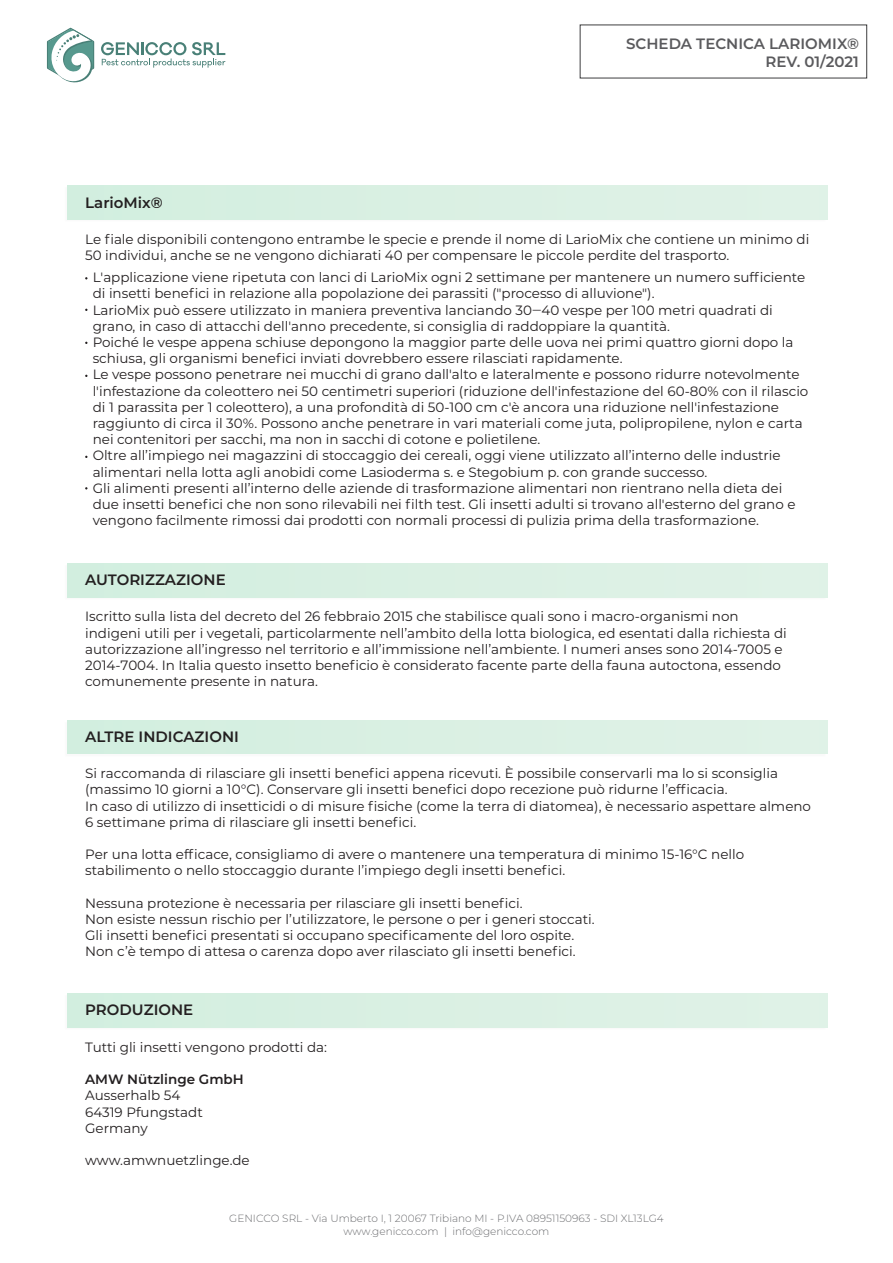
<style>
.page{position:relative;width:893px;height:1263px;background:#fff}
.page>*{position:absolute;margin:0;border:0;box-sizing:border-box;transform-origin:0 0}
.t1{font:600 15px "Montserrat";color:#231f20}
.t2{font:600 15px "Montserrat";color:#5a5a5d}
.t3{font:13.5px/16.2px "Montserrat";color:#231f20}
.t4{font:600 13.5px "Montserrat";color:#231f20}
.t5{font:300 10.5px "Montserrat";color:#6c6d70}
</style>
<div class="page">
<div style="left:64px;top:186px;width:762px;height:37px;background:#231f20;opacity:.1"></div>
<div style="left:68px;top:186px;width:759px;height:33px;background:#daf0e3"></div>
<div style="left:64px;top:564px;width:762px;height:36px;background:#231f20;opacity:.1"></div>
<div style="left:68px;top:563px;width:759px;height:34px;background:#daf0e3"></div>
<svg style="left:47px;top:28px;width:47px;height:55px"></svg>
<svg style="left:101px;top:42px;width:124px;height:26px"></svg>
<div style="left:64px;top:721px;width:762px;height:36px;background:#fafafa"></div>
<div style="left:68px;top:720px;width:759px;height:34px;background:#daf0e3"></div>
<div style="left:64px;top:994px;width:762px;height:37px;background:#231f20;opacity:.1"></div>
<div style="left:68px;top:994px;width:759px;height:33px;background:#daf0e3"></div>
<p class="t1" style="left:85px;top:192px;width:79px">LarioMix®</p>
<p class="t2" style="left:626px;top:33px;width:234px">SCHEDA TECNICA LARIOMIX®</p>
<p class="t2" style="left:765px;top:51px;width:95px">REV. 01/2021</p>
<p class="t3" style="left:85px;top:230px;width:726px">Le fiale disponibili contengono entrambe le specie e prende il nome di LarioMix che contiene un minimo di<br>50 individui, anche se ne vengono dichiarati 40 per compensare le piccole perdite del trasporto.</p>
<p class="t3" style="left:93px;top:269px;width:714px">L'applicazione viene ripetuta con lanci di LarioMix ogni 2 settimane per mantenere un numero sufficiente di insetti benefici in relazione alla popolazione dei parassiti ("processo di alluvione").</p>
<p class="t3" style="left:93px;top:301px;width:682px">LarioMix può essere utilizzato in maniera preventiva lanciando 30‒40 vespe per 100 metri quadrati di grano, in caso di attacchi dell'anno precedente, si consiglia di raddoppiare la quantità.</p>
<p class="t3" style="left:93px;top:334px;width:702px">Poiché le vespe appena schiuse depongono la maggior parte delle uova nei primi quattro giorni dopo la schiusa, gli organismi benefici inviati dovrebbero essere rilasciati rapidamente.</p>
<p class="t3" style="left:93px;top:366px;width:717px">Le vespe possono penetrare nei mucchi di grano dall'alto e lateralmente e possono ridurre notevolmente l'infestazione da coleottero nei 50 centimetri superiori (riduzione dell'infestazione del 60-80% con il rilascio di 1 parassita per 1 coleottero), a una profondità di 50-100 cm c'è ancora una riduzione nell'infestazione raggiunto di circa il 30%. Possono anche penetrare in vari materiali come juta, polipropilene, nylon e carta nei contenitori per sacchi, ma non in sacchi di cotone e polietilene.</p>
<p class="t3" style="left:93px;top:447px;width:689px">Oltre all’impiego nei magazzini di stoccaggio dei cereali, oggi viene utilizzato all’interno delle industrie alimentari nella lotta agli anobidi come Lasioderma s. e Stegobium p. con grande successo.</p>
<p class="t3" style="left:93px;top:479px;width:704px">Gli alimenti presenti all’interno delle aziende di trasformazione alimentari non rientrano nella dieta dei due insetti benefici che non sono rilevabili nei filth test. Gli insetti adulti si trovano all'esterno del grano e vengono facilmente rimossi dai prodotti con normali processi di pulizia prima della trasformazione.</p>
<p class="t1" style="left:85px;top:569px;width:142px">AUTORIZZAZIONE</p>
<p class="t3" style="left:85px;top:608px;width:703px">Iscritto sulla lista del decreto del 26 febbraio 2015 che stabilisce quali sono i macro-organismi non indigeni utili per i vegetali, particolarmente nell’ambito della lotta biologica, ed esentati dalla richiesta di autorizzazione all’ingresso nel territorio e all’immissione nell’ambiente. I numeri anses sono 2014-7005 e 2014-7004. In Italia questo insetto beneficio è considerato facente parte della fauna autoctona, essendo comunemente presente in natura.</p>
<p class="t1" style="left:85px;top:726px;width:155px">ALTRE INDICAZIONI</p>
<p class="t3" style="left:85px;top:765px;width:694px">Si raccomanda di rilasciare gli insetti benefici appena ricevuti. È possibile conservarli ma lo si sconsiglia (massimo 10 giorni a 10°C). Conservare gli insetti benefici dopo recezione può ridurne l’efficacia.</p>
<p class="t3" style="left:85px;top:797px;width:727px">In caso di utilizzo di insetticidi o di misure fisiche (come la terra di diatomea), è necessario aspettare almeno<br>6 settimane prima di rilasciare gli insetti benefici.</p>
<p class="t3" style="left:85px;top:846px;width:661px">Per una lotta efficace, consigliamo di avere o mantenere una temperatura di minimo 15-16°C nello stabilimento o nello stoccaggio durante l’impiego degli insetti benefici.</p>
<p class="t3" style="left:85px;top:894px;width:439px">Nessuna protezione è necessaria per rilasciare gli insetti benefici.</p>
<p class="t3" style="left:85px;top:910px;width:511px">Non esiste nessun rischio per l’utilizzatore, le persone o per i generi stoccati.</p>
<p class="t3" style="left:85px;top:927px;width:491px">Gli insetti benefici presentati si occupano specificamente del loro ospite.</p>
<p class="t3" style="left:85px;top:943px;width:492px">Non c’è tempo di attesa o carenza dopo aver rilasciato gli insetti benefici.</p>
<p class="t1" style="left:85px;top:999px;width:110px">PRODUZIONE</p>
<p class="t3" style="left:85px;top:1038px;width:243px">Tutti gli insetti vengono prodotti da:</p>
<p class="t4" style="left:85px;top:1070px;width:160px">AMW Nützlinge GmbH</p>
<p class="t3" style="left:85px;top:1087px;width:97px">Ausserhalb 54</p>
<p class="t3" style="left:85px;top:1103px;width:119px">64319 Pfungstadt</p>
<p class="t3" style="left:85px;top:1119px;width:64px">Germany</p>
<p class="t3" style="left:85px;top:1152px;width:166px">www.amwnuetzlinge.de</p>
<p class="t5" style="left:229px;top:1211px;width:436px">GENICCO SRL - Via Umberto I, 1 20067 Tribiano MI - P.IVA 08951150963 - SDI XL13LG4</p>
<p class="t5" style="left:344px;top:1224px;width:207px">www.genicco.com | info@genicco.com</p>
</div>
